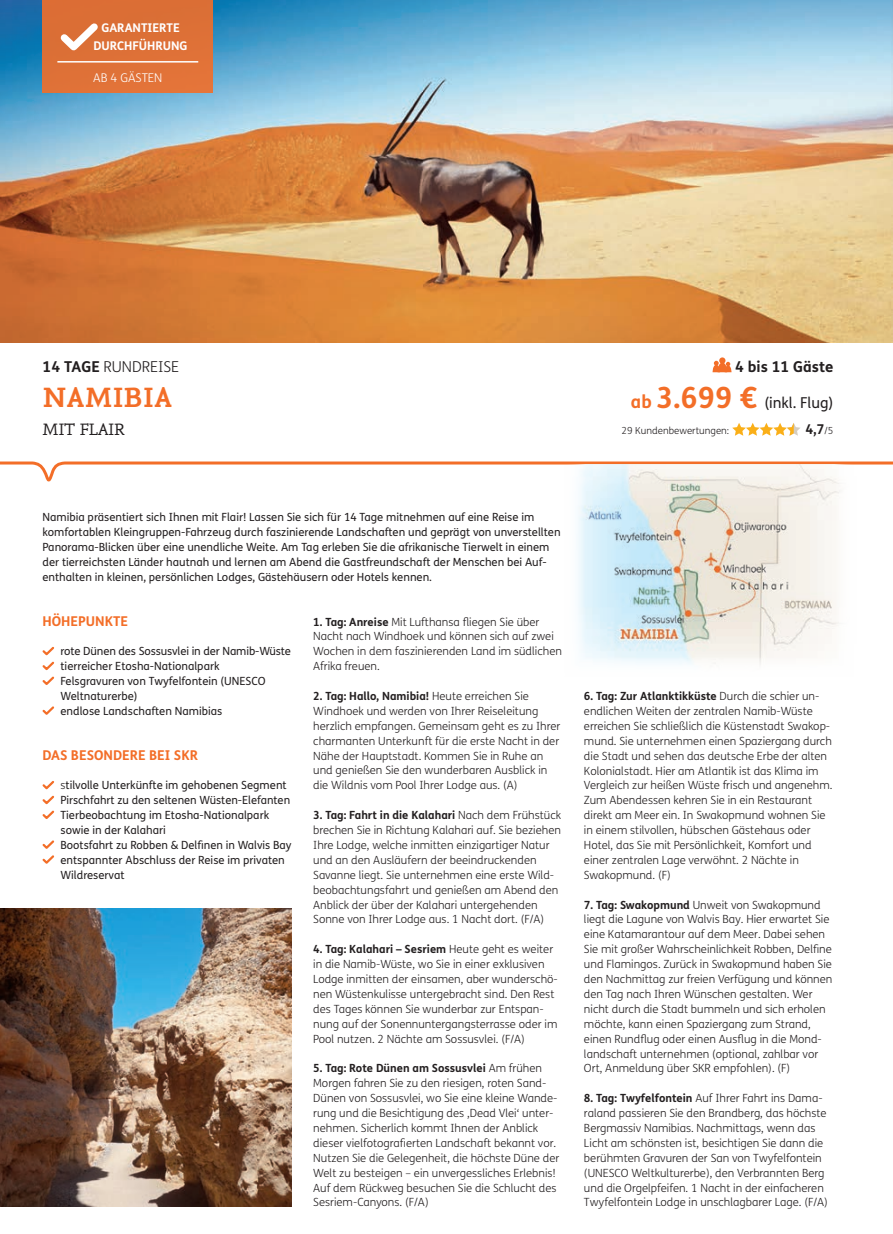
<style>
.page{position:relative;width:893px;height:1234px;background:#fff}
.page>*{position:absolute;margin:0;border:0;box-sizing:border-box;transform-origin:0 0}
.t1{font:700 29.25px "Nexus Mix Pro";letter-spacing:.01em;color:#f36e28}
.t2{font:17.25px "Nexus Mix Pro";letter-spacing:.01em;color:#231f20}
.t3{font:15px "FS Me";color:#231f20}
.t4{font:300 15px "FS Me";color:#231f20}
.t5{font:700 15px "FS Me";color:#231f20}
.t6{font:700 13.5px "FS Me";color:#f36e28}
.t7{font:700 13.5px "FS Me";color:#231f20}
.t8{font:700 12px/18px "FS Me";color:#fff;text-align:center}
.t9{font:300 12px "FS Me";color:#fff}
.t10{font:300 11.25px/14.9px "FS Me";color:#231f20}
.t11{font:11.25px/14.9px "FS Me";color:#231f20}
.t12{font:300 9.75px "FS Me";color:#231f20}
.s1{font-weight:700}
.s2{font-weight:700;font-size:18px;color:#f36e28}
.s3{font-weight:700;font-size:29.25px;color:#f36e28}
.s4{font-weight:300;font-size:9.75px}
.s5{font-weight:300}
</style>
<div class="page">
<svg style="left:0;top:461px;width:893px;height:21px"></svg>
<img style="left:565px;top:464px;width:291px;height:201px">
<img style="left:0;top:0;width:893px;height:342px">
<div style="left:43px;top:0;width:170px;height:92px;background:#dd7037"></div>
<hr style="left:57px;top:61px;width:141px;height:2px;background:#fff">
<svg style="left:60px;top:23px;width:38px;height:28px"></svg>
<svg style="left:42px;top:646px;width:13px;height:39px"></svg>
<svg style="left:42px;top:706px;width:13px;height:9px"></svg>
<svg style="left:42px;top:781px;width:13px;height:38px"></svg>
<svg style="left:42px;top:840px;width:13px;height:24px"></svg>
<svg style="left:712px;top:357px;width:20px;height:15px"></svg>
<svg style="left:732px;top:423px;width:68px;height:12px"></svg>
<img style="left:0;top:908px;width:292px;height:297px">
<p class="t8" style="left:94px;top:19px;width:96px">GARANTIERTE<br>DURCHFÜHRUNG</p>
<p class="t9" style="left:93px;top:69px;width:71px">AB 4 GÄSTEN</p>
<h3 class="t4" style="left:43px;top:356px;width:138px"><span class="s1">14 TAGE</span> RUNDREISE</h3>
<h1 class="t1" style="left:43px;top:375px;width:131px">NAMIBIA</h1>
<h2 class="t2" style="left:43px;top:416px;width:83px">MIT FLAIR</h2>
<h3 class="t5" style="left:735px;top:355px;width:100px">4 bis 11 Gäste</h3>
<h3 class="t3" style="left:631px;top:392px;width:204px"><span class="s2">ab</span> <span class="s3">3.699 €</span> (inkl. Flug)</h3>
<p class="t12" style="left:622px;top:424px;width:109px">29 Kundenbewertungen:</p>
<p class="t7" style="left:805px;top:419px;width:30px">4,7<span class="s4">/5</span></p>
<p class="t11" style="left:43px;top:509px;width:520px">Namibia präsentiert sich Ihnen mit Flair! Lassen Sie sich für 14 Tage mitnehmen auf eine Reise im komfortablen Kleingruppen-Fahrzeug durch faszinierende Landschaften und geprägt von unverstellten Panorama-Blicken über eine unendliche Weite. Am Tag erleben Sie die afrikanische Tierwelt in einem der tierreichsten Länder hautnah und lernen am Abend die Gastfreundschaft der Menschen bei Auf&shy;enthalten in kleinen, persönlichen Lodges, Gästehäusern oder Hotels kennen.</p>
<p class="t6" style="left:43px;top:610px;width:87px">HÖHEPUNKTE</p>
<p class="t11" style="left:61px;top:643px;width:232px">rote Dünen des Sossusvlei in der Namib-Wüste tierreicher Etosha-Nationalpark<br>Felsgravuren von Twyfelfontein (UNESCO Weltnaturerbe)<br>endlose Landschaften Namibias</p>
<p class="t6" style="left:43px;top:744px;width:157px">DAS BESONDERE BEI SKR</p>
<p class="t11" style="left:61px;top:777px;width:232px"><span class="s5">s</span>tilvolle Unterkünfte im gehobenen Segment Pirschfahrt zu den seltenen Wüsten-Elefanten Tierbeobachtung im Etosha-Nationalpark sowie in der Kalahari<br>Bootsfahrt zu Robben &amp; Delfinen in Walvis Bay entspannter Abschluss der Reise im privaten Wildreservat</p>
<p class="t10" style="left:313px;top:613px;width:250px"><span class="s1">1. Tag: Anreise</span> Mit Lufthansa fliegen Sie über Nacht nach Windhoek und können sich auf zwei Wochen in dem faszinierenden Land im südlichen Afrika freuen.</p>
<p class="t10" style="left:313px;top:688px;width:249px"><span class="s1">2. Tag: Hallo, Namibia!</span> Heute erreichen Sie Windhoek und werden von Ihrer Reiseleitung herzlich empfangen. Gemeinsam geht es zu Ihrer charmanten Unterkunft für die erste Nacht in der Nähe der Hauptstadt. Kommen Sie in Ruhe an und genießen Sie den wunderbaren Ausblick in die Wildnis vom Pool Ihrer Lodge aus. (A)</p>
<p class="t10" style="left:313px;top:807px;width:249px"><span class="s1">3. Tag: Fahrt in die Kalahari</span> Nach dem Frühstück brechen Sie in Richtung Kalahari auf. Sie beziehen Ihre Lodge, welche inmitten einzigartiger Natur und an den Ausläufern der beeindruckenden Savanne liegt. Sie unternehmen eine erste Wild&shy;beobachtungsfahrt und genießen am Abend den Anblick der über der Kalahari untergehenden Sonne von Ihrer Lodge aus. 1 Nacht dort. (F/A)</p>
<p class="t10" style="left:313px;top:941px;width:246px"><span class="s1">4. Tag: Kalahari – Sesriem</span> Heute geht es weiter in die Namib-Wüste, wo Sie in einer exklusiven Lodge inmitten der einsamen, aber wunderschö&shy;nen Wüstenkulisse untergebracht sind. Den Rest des Tages können Sie wunderbar zur Entspan&shy;nung auf der Sonennuntergangsterrasse oder im Pool nutzen. 2 Nächte am Sossusvlei. (F/A)</p>
<p class="t10" style="left:313px;top:1060px;width:248px"><span class="s1">5. Tag: Rote Dünen am Sossusvlei</span> Am frühen Morgen fahren Sie zu den riesigen, roten Sand-Dünen von Sossusvlei, wo Sie eine kleine Wande&shy;rung und die Besichtigung des ‚Dead Vlei‘ unter&shy;nehmen. Sicherlich kommt Ihnen der Anblick dieser vielfotografierten Landschaft bekannt vor.<br>Nutzen Sie die Gelegenheit, die höchste Düne der Welt zu besteigen – ein unvergessliches Erlebnis!<br>Auf dem Rückweg besuchen Sie die Schlucht des Sesriem-Canyons. (F/A)</p>
<p class="t10" style="left:584px;top:688px;width:250px"><span class="s1">6. Tag: Zur Atlanktikküste</span> Durch die schier un&shy;endlichen Weiten der zentralen Namib-Wüste erreichen Sie schließlich die Küstenstadt Swakop&shy;mund. Sie unternehmen einen Spaziergang durch die Stadt und sehen das deutsche Erbe der alten Kolonialstadt. Hier am Atlantik ist das Klima im Vergleich zur heißen Wüste frisch und angenehm.<br>Zum Abendessen kehren Sie in ein Restaurant direkt am Meer ein. In Swakopmund wohnen Sie in einem stilvollen, hübschen Gästehaus oder Hotel, das Sie mit Persönlichkeit, Komfort und einer zentralen Lage verwöhnt. 2 Nächte in Swakopmund. (F)</p>
<p class="t10" style="left:584px;top:896px;width:250px"><span class="s1">7. Tag: Swakopmund</span> Unweit von Swakopmund liegt die Lagune von Walvis Bay. Hier erwartet Sie eine Katamarantour auf dem Meer. Dabei sehen Sie mit großer Wahrscheinlichkeit Robben, Delfine und Flamingos. Zurück in Swakopmund haben Sie den Nachmittag zur freien Verfügung und können den Tag nach Ihren Wünschen gestalten. Wer nicht durch die Stadt bummeln und sich erholen möchte, kann einen Spaziergang zum Strand, einen Rundflug oder einen Ausflug in die Mond&shy;landschaft unternehmen (optional, zahlbar vor Ort, Anmeldung über SKR empfohlen). (F)</p>
<p class="t10" style="left:584px;top:1090px;width:245px"><span class="s1">8. Tag: Twyfelfontein</span> Auf Ihrer Fahrt ins Dama&shy;raland passieren Sie den Brandberg, das höchste Bergmassiv Namibias. Nachmittags, wenn das Licht am schönsten ist, besichtigen Sie dann die berühmten Gravuren der San von Twyfelfontein (UNESCO Weltkulturerbe), den Verbrannten Berg und die Orgelpfeifen. 1 Nacht in der einfacheren Twyfelfontein Lodge in unschlagbarer Lage. (F/A)</p>
</div>
